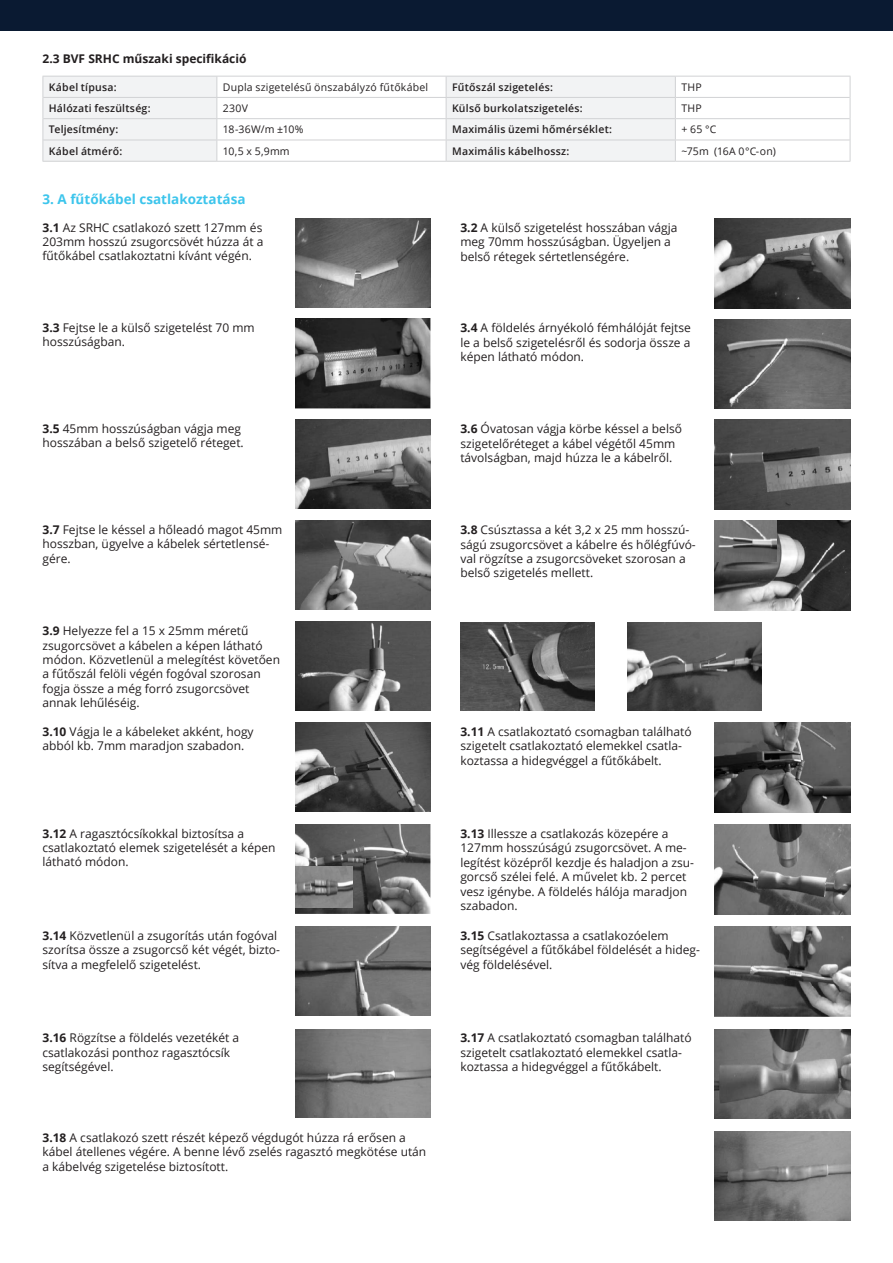
<style>
.page{position:relative;width:893px;height:1263px;background:#fff}
.page>*{position:absolute;margin:0;border:0;box-sizing:border-box;transform-origin:0 0}
.t1{font:700 13.5px "Open Sans";color:#3dc5ec}
.t2{font:12px/14.4px "Open Sans";color:#231f20}
.t3{font:700 12px "Open Sans";color:#231f20}
.t4{font:600 10.5px "Open Sans";letter-spacing:.02em;color:#231f20}
.t5{font:10.5px "Open Sans";letter-spacing:.02em;color:#231f20}
.s1{font-weight:700}
</style>
<div class="page">
<img style="left:295px;top:219px;width:135px;height:88px">
<img style="left:714px;top:219px;width:136px;height:89px">
<img style="left:295px;top:319px;width:135px;height:89px">
<img style="left:714px;top:319px;width:136px;height:90px">
<img style="left:295px;top:419px;width:135px;height:89px">
<img style="left:714px;top:420px;width:136px;height:89px">
<img style="left:295px;top:521px;width:135px;height:88px">
<img style="left:714px;top:521px;width:136px;height:89px">
<img style="left:714px;top:521px;width:62px;height:41px">
<img style="left:295px;top:622px;width:135px;height:89px">
<img style="left:460px;top:622px;width:134px;height:89px">
<img style="left:627px;top:622px;width:134px;height:89px">
<img style="left:295px;top:722px;width:135px;height:89px">
<img style="left:714px;top:723px;width:136px;height:89px">
<img style="left:295px;top:824px;width:135px;height:89px">
<img style="left:295px;top:866px;width:57px;height:42px">
<img style="left:714px;top:825px;width:136px;height:89px">
<img style="left:295px;top:927px;width:135px;height:88px">
<img style="left:714px;top:927px;width:136px;height:89px">
<img style="left:295px;top:1029px;width:135px;height:89px">
<img style="left:714px;top:1029px;width:136px;height:89px">
<img style="left:714px;top:1131px;width:136px;height:89px">
<div style="left:0;top:0;width:893px;height:31px;background:#0a1a32"></div>
<hr style="left:217px;top:76px;width:229px;height:1px;background:#d1d2d4">
<hr style="left:675px;top:76px;width:175px;height:1px;background:#d1d2d4">
<hr style="left:217px;top:97px;width:229px;height:1px;background:#d1d2d4">
<hr style="left:675px;top:97px;width:175px;height:1px;background:#d1d2d4">
<hr style="left:217px;top:118px;width:229px;height:1px;background:#d1d2d4">
<hr style="left:675px;top:118px;width:175px;height:1px;background:#d1d2d4">
<hr style="left:217px;top:140px;width:229px;height:1px;background:#d1d2d4">
<svg style="left:43px;top:76px;width:174px;height:85px"></svg>
<hr style="left:675px;top:140px;width:175px;height:1px;background:#d1d2d4">
<hr style="left:43px;top:161px;width:174px;height:1px;background:#d1d2d4">
<hr style="left:217px;top:161px;width:229px;height:1px;background:#d1d2d4">
<hr style="left:446px;top:161px;width:229px;height:1px;background:#d1d2d4">
<hr style="left:675px;top:161px;width:175px;height:1px;background:#d1d2d4">
<svg style="left:446px;top:76px;width:230px;height:85px"></svg>
<svg style="left:850px;top:77px;width:1px;height:84px"></svg>
<p class="t3" style="left:43px;top:51px;width:205px">2.3 BVF SRHC műszaki specifikáció</p>
<p class="t4" style="left:49px;top:80px;width:69px">Kábel típusa:</p>
<p class="t5" style="left:223px;top:80px;width:207px">Dupla szigetelésű önszabályzó fűtőkábel</p>
<p class="t4" style="left:452px;top:80px;width:102px">Fűtőszál szigetelés:</p>
<p class="t5" style="left:681px;top:80px;width:22px">THP</p>
<p class="t4" style="left:49px;top:101px;width:103px">Hálózati feszültség:</p>
<p class="t5" style="left:223px;top:101px;width:27px">230V</p>
<p class="t4" style="left:452px;top:101px;width:132px">Külső burkolatszigetelés:</p>
<p class="t5" style="left:681px;top:101px;width:22px">THP</p>
<p class="t4" style="left:49px;top:122px;width:71px">Teljesítmény:</p>
<p class="t5" style="left:223px;top:122px;width:82px">18-36W/m ±10%</p>
<p class="t4" style="left:452px;top:122px;width:162px">Maximális üzemi hőmérséklet:</p>
<p class="t5" style="left:681px;top:122px;width:37px">+ 65 °C</p>
<p class="t4" style="left:49px;top:144px;width:75px">Kábel átmérő:</p>
<p class="t5" style="left:223px;top:144px;width:68px">10,5 x 5,9mm</p>
<p class="t4" style="left:452px;top:144px;width:119px">Maximális kábelhossz:</p>
<p class="t5" style="left:681px;top:144px;width:96px">~75m (16A 0°C-on)</p>
<p class="t1" style="left:43px;top:190px;width:205px">3. A fűtőkábel csatlakoztatása</p>
<p class="t2" style="left:43px;top:220px;width:222px;text-align:justify"><span class="s1">3.1</span> Az SRHC csatlakozó szett 127mm és 203mm hosszú zsugorcsövét húzza át a fűtőkábel csatlakoztatni kívánt végén.</p>
<p class="t2" style="left:43px;top:320px;width:214px"><span class="s1">3.3</span> Fejtse le a külső szigetelést 70 mm</p>
<p class="t2" style="left:43px;top:334px;width:84px">hosszúságban.</p>
<p class="t2" style="left:43px;top:421px;width:200px"><span class="s1">3.5</span> 45mm hosszúságban vágja meg</p>
<p class="t2" style="left:43px;top:435px;width:203px">hosszában a belső szigetelő réteget.</p>
<p class="t2" style="left:43px;top:522px;width:241px"><span class="s1">3.7</span> Fejtse le késsel a hőleadó magot 45mm hosszban, ügyelve a kábelek sértetlensé&shy;gére.</p>
<p class="t2" style="left:43px;top:623px;width:239px"><span class="s1">3.9</span> Helyezze fel a 15 x 25mm méretű zsugorcsövet a kábelen a képen látható módon. Közvetlenül a melegítést követően a fűtőszál felöli végén fogóval szorosan fogja össze a még forró zsugorcsövet annak lehűléséig.</p>
<p class="t2" style="left:43px;top:724px;width:213px"><span class="s1">3.10</span> Vágja le a kábeleket akként, hogy</p>
<p class="t2" style="left:43px;top:738px;width:203px">abból kb. 7mm maradjon szabadon.</p>
<p class="t2" style="left:43px;top:826px;width:235px"><span class="s1">3.12</span> A ragasztócsíkokkal biztosítsa a csatlakoztató elemek szigetelését a képen látható módon.</p>
<p class="t2" style="left:43px;top:928px;width:239px"><span class="s1">3.14</span> Közvetlenül a zsugorítás után fogóval szorítsa össze a zsugorcső két végét, bizto&shy;sítva a megfelelő szigetelést.</p>
<p class="t2" style="left:43px;top:1030px;width:198px"><span class="s1">3.16</span> Rögzítse a földelés vezetékét a</p>
<p class="t2" style="left:43px;top:1045px;width:189px">csatlakozási ponthoz ragasztócsík</p>
<p class="t2" style="left:43px;top:1059px;width:73px">segítségével.</p>
<p class="t2" style="left:43px;top:1130px;width:385px"><span class="s1">3.18</span> A csatlakozó szett részét képező végdugót húzza rá erősen a kábel átellenes végére. A benne lévő zselés ragasztó megkötése után a kábelvég szigetelése biztosított.</p>
<p class="t2" style="left:460px;top:220px;width:219px"><span class="s1">3.2</span> A külső szigetelést hosszában vágja meg 70mm hosszúságban. Ügyeljen a belső rétegek sértetlenségére.</p>
<p class="t2" style="left:460px;top:320px;width:232px;text-align:justify"><span class="s1">3.4</span> A földelés árnyékoló fémhálóját fejtse le a belső szigetelésről és sodorja össze a képen látható módon.</p>
<p class="t2" style="left:460px;top:421px;width:223px"><span class="s1">3.6</span> Óvatosan vágja körbe késsel a belső szigetelőréteget a kábel végétől 45mm távolságban, majd húzza le a kábelről.</p>
<p class="t2" style="left:460px;top:522px;width:237px"><span class="s1">3.8</span> Csúsztassa a két 3,2 x 25 mm hosszú&shy;ságú zsugorcsövet a kábelre és hőlégfúvó&shy;val rögzítse a zsugorcsöveket szorosan a belső szigetelés mellett.</p>
<p class="t2" style="left:460px;top:724px;width:233px"><span class="s1">3.11</span> A csatlakoztató csomagban található szigetelt csatlakoztató elemekkel csatla&shy;koztassa a hidegvéggel a fűtőkábelt.</p>
<p class="t2" style="left:460px;top:826px;width:235px"><span class="s1">3.13</span> Illessze a csatlakozás közepére a 127mm hosszúságú zsugorcsövet. A me&shy;legítést középről kezdje és haladjon a zsu&shy;gorcső szélei felé. A művelet kb. 2 percet vesz igénybe. A földelés hálója maradjon szabadon.</p>
<p class="t2" style="left:460px;top:928px;width:241px"><span class="s1">3.15</span> Csatlakoztassa a csatlakozóelem segítségével a fűtőkábel földelését a hideg&shy;vég földelésével.</p>
<p class="t2" style="left:460px;top:1030px;width:233px"><span class="s1">3.17</span> A csatlakoztató csomagban található szigetelt csatlakoztató elemekkel csatla&shy;koztassa a hidegvéggel a fűtőkábelt.</p>
</div>
